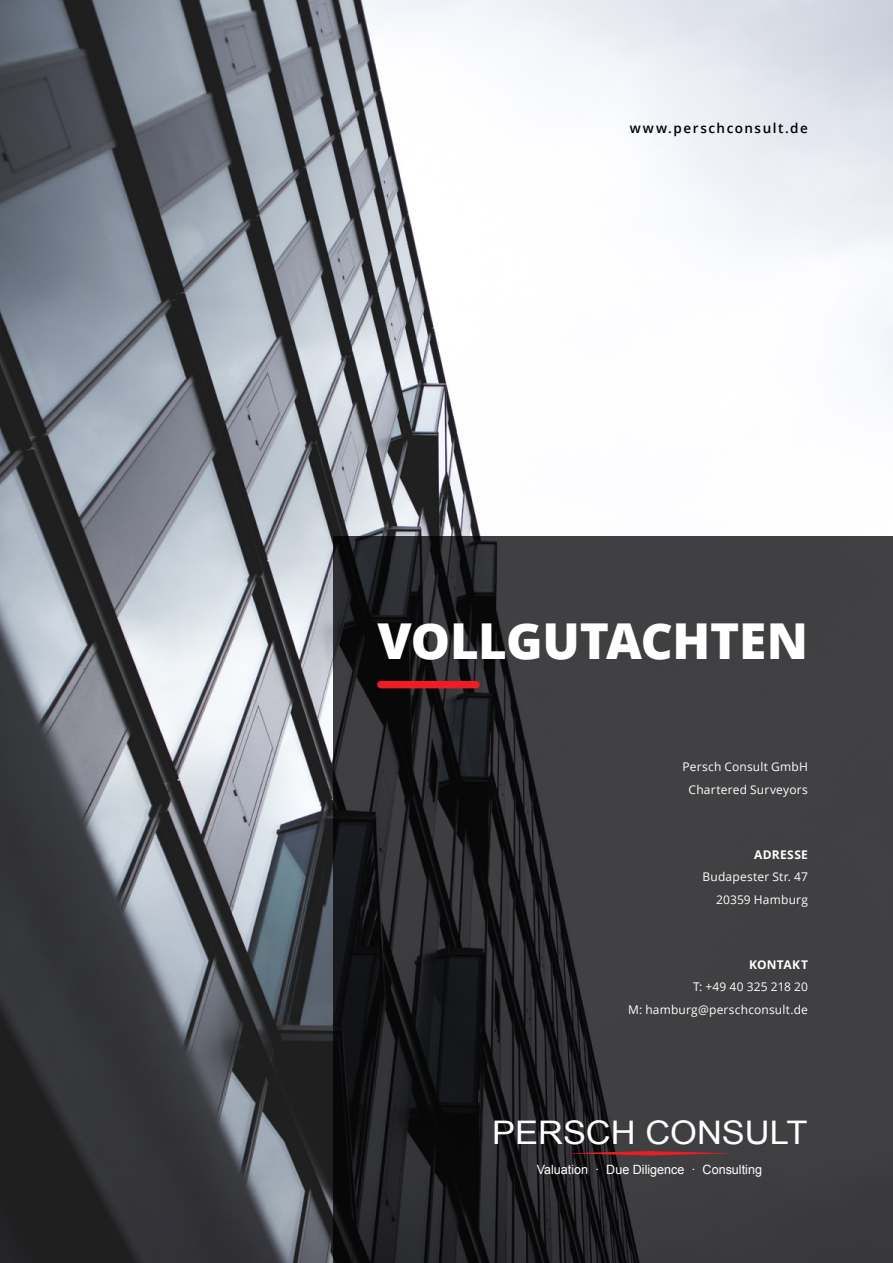
<style>
.page{position:relative;width:893px;height:1263px;background:#fff}
.page>*{position:absolute;margin:0;border:0;box-sizing:border-box;transform-origin:0 0}
.t1{font:800 49.5px "Open Sans";letter-spacing:-.01em;color:#fff}
.t2{font:32.55px "Arial";color:#fff;scale:1.06 1}
.t3{font:600 13.5px "Open Sans";letter-spacing:.11em;color:#000}
.t4{font:12.75px "Arial";color:#fff}
.t5{font:12px/22.5px "Open Sans";letter-spacing:.015em;color:#fff;text-align:right}
.t6{font:700 12px "Open Sans";letter-spacing:.025em;color:#fff}
</style>
<div class="page">
<img style="left:0;top:0;width:893px;height:1263px">
<svg style="left:333px;top:536px;width:560px;height:727px;fill:#3f3e41"></svg>
<div style="left:381px;top:681px;width:95px;height:7px;background:#ed1d24"></div>
<svg style="left:566px;top:1151px;width:167px;height:4px"></svg>
<p class="t3" style="left:630px;top:119px;width:180px">www.perschconsult.de</p>
<h1 class="t1" style="left:378px;top:604px;width:432px">VOLLGUTACHTEN</h1>
<p class="t5" style="left:683px;top:755px;width:127px;text-align:center">Persch Consult GmbH<br>Chartered Surveyors</p>
<p class="t6" style="left:754px;top:846px;width:55px">ADRESSE</p>
<p class="t5" style="left:702px;top:865px;width:107px">Budapester Str. 47<br>20359 Hamburg</p>
<p class="t6" style="left:749px;top:956px;width:60px">KONTAKT</p>
<p class="t5" style="left:628px;top:975px;width:181px">T: +49 40 325 218 20<br>M: hamburg@perschconsult.de</p>
<h2 class="t2" style="left:492px;top:1111px;width:299px">PERSCH CONSULT</h2>
<p class="t4" style="left:537px;top:1161px;width:227px">Valuation · Due Diligence · Consulting</p>
</div>
